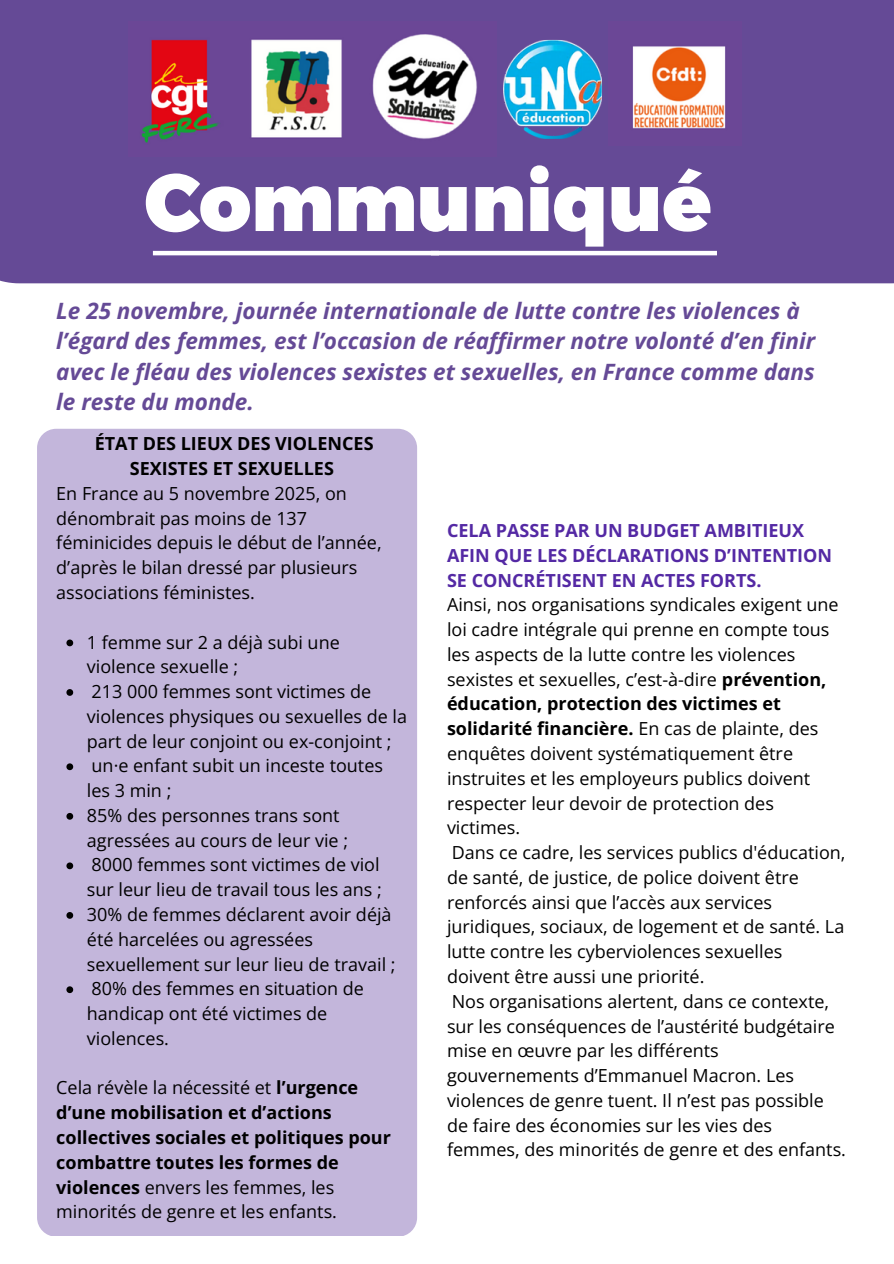
<style>
.page{position:relative;width:894px;height:1264px;background:#fff}
.page>*{position:absolute;margin:0;border:0;box-sizing:border-box;transform-origin:0 0}
.t1{font:80.25px "Kief Montaser Black";color:#fff}
.t2{font:italic 700 22.5px/30.5px "Open Sans";color:#654a96}
.t3{font:18px/24.8px "Open Sans";color:#000}
.t4{font:700 18px/24.8px "Open Sans";color:#000;text-align:center}
.t5{font:700 18px/24.8px "Open Sans";color:#5429a4}
.s1{font-weight:400}
.s2{font-weight:700}
</style>
<div class="page">
<div style="left:0;top:0;width:893px;height:283px;background:#654a96"></div>
<img style="left:128px;top:22px;width:368px;height:135px">
<hr style="left:153px;top:251px;width:286px;height:4px;background:#fff">
<hr style="left:431px;top:251px;width:285px;height:4px;background:#fff">
<div style="left:37px;top:429px;width:380px;height:807px;background:#c3b6db"></div>
<img style="left:503px;top:40px;width:99px;height:99px">
<svg style="left:66px;top:639px;width:7px;height:7px"></svg>
<svg style="left:66px;top:689px;width:7px;height:6px"></svg>
<svg style="left:66px;top:763px;width:7px;height:7px"></svg>
<svg style="left:66px;top:813px;width:7px;height:6px"></svg>
<svg style="left:66px;top:862px;width:7px;height:7px"></svg>
<svg style="left:66px;top:912px;width:7px;height:6px"></svg>
<svg style="left:66px;top:986px;width:7px;height:7px"></svg>
<img style="left:608px;top:22px;width:133px;height:123px">
<h1 class="t1" style="left:144px;top:153px;width:568px">Communiqué</h1>
<p class="t2" style="left:56px;top:295px;width:760px">Le 25 novembre, journée internationale de lutte contre les violences à l’égard des femmes, est l’occasion de réaffirmer notre volonté d’en finir avec le fléau des violences sexistes et sexuelles, en France comme dans le reste du monde.</p>
<p class="t4" style="left:95px;top:431px;width:280px">ÉTAT DES LIEUX DES VIOLENCES<br>SEXISTES ET SEXUELLES</p>
<p class="t3" style="left:56px;top:480px;width:327px">En France au 5 novembre 2025, on dénombrait pas moins de 137 féminicides depuis le début de l’année, d’après le bilan dressé par plusieurs associations féministes.</p>
<p class="t3" style="left:87px;top:629px;width:321px">1 femme sur 2 a déjà subi une violence sexuelle ;<br>213 000 femmes sont victimes de violences physiques ou sexuelles de la part de leur conjoint ou ex-conjoint ; un·e enfant subit un inceste toutes<br>les 3 min ;<br>85% des personnes trans sont agressées au cours de leur vie ;<br>8000 femmes sont victimes de viol<br>sur leur lieu de travail tous les ans ;<br>30% de femmes déclarent avoir déjà été harcelées ou agressées sexuellement sur leur lieu de travail ;<br>80% des femmes en situation de handicap ont été victimes de violences.</p>
<p class="t4" style="left:56px;top:1075px;width:336px;text-align:left"><span class="s1">Cela révèle la nécessité et</span> l’urgence d’une mobilisation et d’actions collectives sociales et politiques pour combattre toutes les formes de violences <span class="s1">envers les femmes, les minorités de genre et les enfants.</span></p>
<p class="t5" style="left:447px;top:517px;width:386px">CELA PASSE PAR UN BUDGET AMBITIEUX<br>AFIN QUE LES DÉCLARATIONS D’INTENTION<br>SE CONCRÉTISENT EN ACTES FORTS.</p>
<p class="t3" style="left:447px;top:592px;width:400px">Ainsi, nos organisations syndicales exigent une loi cadre intégrale qui prenne en compte tous les aspects de la lutte contre les violences sexistes et sexuelles, c’est-à-dire <span class="s2">prévention, éducation, protection des victimes et solidarité financière.</span> En cas de plainte, des enquêtes doivent systématiquement être instruites et les employeurs publics doivent respecter leur devoir de protection des victimes.<br>Dans ce cadre, les services publics d'éducation, de santé, de justice, de police doivent être renforcés ainsi que l’accès aux services juridiques, sociaux, de logement et de santé. La lutte contre les cyberviolences sexuelles doivent être aussi une priorité.<br>Nos organisations alertent, dans ce contexte, sur les conséquences de l’austérité budgétaire mise en œuvre par les différents gouvernements d’Emmanuel Macron. Les violences de genre tuent. Il n’est pas possible de faire des économies sur les vies des femmes, des minorités de genre et des enfants.</p>
</div>
